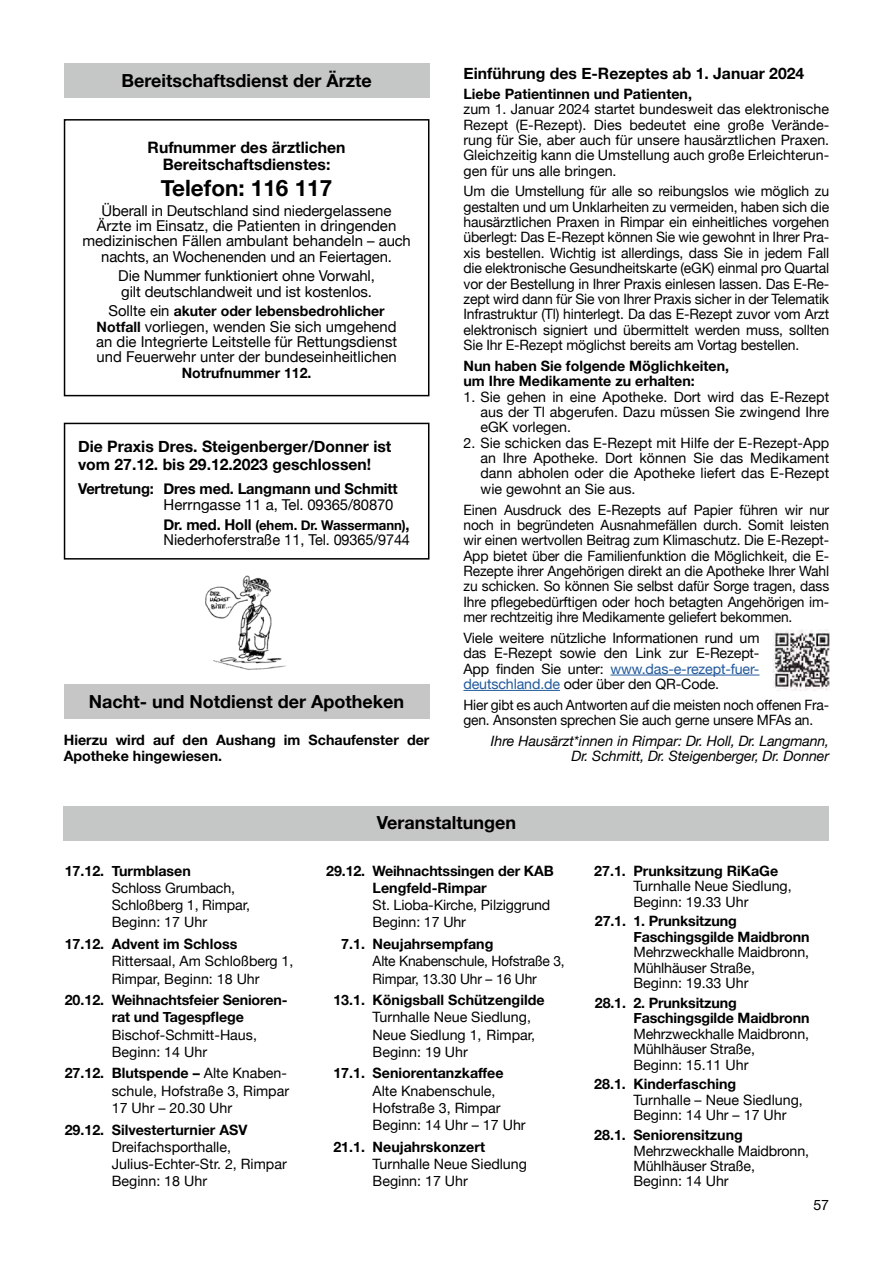
<style>
.page{position:relative;width:893px;height:1263px;background:#fff}
.page>*{position:absolute;margin:0;border:0;box-sizing:border-box;transform-origin:0 0}
.t1{font:700 22.5px "Helvetica Neue";color:#000}
.t2{font:700 18px "Helvetica Neue";color:#000}
.t3{font:700 15.75px/17.2px "Helvetica Neue";color:#000;text-align:center}
.t4{font:15px/15.3px "Helvetica Neue";color:#000;text-align:center}
.t5{font:700 15px "Helvetica Neue";letter-spacing:-.01em;color:#000}
.t6{font:14.25px/15.5px "Helvetica Neue";color:#000}
.t7{font:700 14.25px/15.5px "Helvetica Neue";color:#000}
.t8{font:italic 14.25px/15.5px "Helvetica Neue";letter-spacing:-.01em;color:#000;text-align:right}
.t9{font:700 13.5px "Helvetica Neue";letter-spacing:-.01em;color:#000}
.s1{font-weight:400;font-size:15px}
.s2{font-weight:700;font-size:14.25px}
.s3{font-size:15px}
.s4{color:#22599b}
.s5{font-weight:700}
</style>
<div class="page">
<div style="left:64px;top:64px;width:365px;height:34px;background:#c5c6c6"></div>
<div style="left:64px;top:119px;width:365px;height:277px;border:2px solid #000"></div>
<div style="left:64px;top:685px;width:365px;height:34px;background:#c6c6c6"></div>
<div style="left:64px;top:423px;width:365px;height:137px;border:2px solid #000"></div>
<div style="left:64px;top:806px;width:765px;height:34px;background:#c5c6c6"></div>
<hr style="left:610px;top:675px;width:149px;height:1px;background:#22599b">
<hr style="left:463px;top:690px;width:97px;height:1px;background:#22599b">
<img style="left:772px;top:629px;width:57px;height:62px">
<img style="left:206px;top:575px;width:80px;height:95px">
<p class="t2" style="left:121px;top:66px;width:252px">Bereitschaftsdienst der Ärzte</p>
<p class="t3" style="left:148px;top:139px;width:199px">Rufnummer des ärztlichen<br>Bereitschaftsdienstes:</p>
<h1 class="t1" style="left:161px;top:170px;width:173px">Telefon: 116 117</h1>
<p class="t4" style="left:82px;top:203px;width:330px">Überall in Deutschland sind niedergelassene<br>Ärzte im Einsatz, die Patienten in dringenden medizinischen Fällen ambulant behandeln – auch nachts, an Wochenenden und an Feiertagen.</p>
<p class="t4" style="left:118px;top:269px;width:258px;text-align:left">Die Nummer funktioniert ohne Vorwahl, gilt deutschlandweit und ist kostenlos.</p>
<p class="t7" style="left:108px;top:304px;width:278px"><span class="s1">Sollte ein</span> akuter oder lebensbedrohlicher</p>
<p class="t4" style="left:96px;top:320px;width:302px;text-align:justify"><span class="s2">Notfall</span> vorliegen, wenden Sie sich umgehend an die Integrierte Leitstelle für Rettungsdienst und Feuerwehr unter der bundeseinheitlichen</p>
<p class="t7" style="left:182px;top:365px;width:131px">Notrufnummer 112.</p>
<p class="t3" style="left:78px;top:438px;width:315px;text-align:left">Die Praxis Dres. Steigenberger/Donner ist vom 27.12. bis 29.12.2023 geschlossen!</p>
<p class="t5" style="left:78px;top:477px;width:321px">Vertretung: Dres med. Langmann und Schmitt</p>
<p class="t4" style="left:164px;top:497px;width:231px">Herrngasse 11 a, Tel. 09365/80870</p>
<p class="t9" style="left:164px;top:514px;width:248px"><span class="s3">Dr. med. Holl</span> (ehem. Dr. Wassermann)<span class="s3">,</span></p>
<p class="t4" style="left:164px;top:533px;width:248px">Niederhoferstraße 11, Tel. 09365/9744</p>
<p class="t2" style="left:89px;top:687px;width:317px">Nacht- und Notdienst der Apotheken</p>
<p class="t7" style="left:64px;top:733px;width:367px">Hierzu wird auf den Aushang im Schaufenster der<br>Apotheke hingewiesen.</p>
<p class="t3" style="left:463px;top:65px;width:342px">Einführung des E-Rezeptes ab 1. Januar 2024</p>
<p class="t7" style="left:463px;top:86px;width:230px">Liebe Patientinnen und Patienten,</p>
<p class="t6" style="left:463px;top:102px;width:367px;text-align:justify">zum 1. Januar 2024 startet bundesweit das elektronische Rezept (E-Rezept). Dies bedeutet eine große Verände&shy;rung für Sie, aber auch für unsere hausärztlichen Praxen.<br>Gleichzeitig kann die Umstellung auch große Erleichterun&shy;gen für uns alle bringen.</p>
<p class="t6" style="left:463px;top:184px;width:367px;text-align:justify">Um die Umstellung für alle so reibungslos wie möglich zu gestalten und um Unklarheiten zu vermeiden, haben sich die hausärztlichen Praxen in Rimpar ein einheitliches vorgehen überlegt: Das E-Rezept können Sie wie gewohnt in Ihrer Pra&shy;xis bestellen. Wichtig ist allerdings, dass Sie in jedem Fall die elektronische Gesundheitskarte (eGK) einmal pro Quartal vor der Bestellung in Ihrer Praxis einlesen lassen. Das E-Re&shy;zept wird dann für Sie von Ihrer Praxis sicher in der Telematik Infrastruktur (Tl) hinterlegt. Da das E-Rezept zuvor vom Arzt elektronisch signiert und übermittelt werden muss, sollten Sie Ihr E-Rezept möglichst bereits am Vortag bestellen.</p>
<p class="t7" style="left:463px;top:358px;width:267px">Nun haben Sie folgende Möglichkeiten, um Ihre Medikamente zu erhalten:</p>
<p class="t6" style="left:480px;top:390px;width:350px;text-align:justify;text-indent:-17px">1. Sie gehen in eine Apotheke. Dort wird das E-Rezept aus der Tl abgerufen. Dazu müssen Sie zwingend Ihre eGK vorlegen.</p>
<p class="t6" style="left:480px;top:436px;width:350px;text-align:justify;text-indent:-17px">2. Sie schicken das E-Rezept mit Hilfe der E-Rezept-App an Ihre Apotheke. Dort können Sie das Medikament dann abholen oder die Apotheke liefert das E-Rezept wie gewohnt an Sie aus.</p>
<p class="t6" style="left:463px;top:502px;width:367px;text-align:justify">Einen Ausdruck des E-Rezepts auf Papier führen wir nur noch in begründeten Ausnahmefällen durch. Somit leisten wir einen wertvollen Beitrag zum Klimaschutz. Die E-Rezept-App bietet über die Familienfunktion die Möglichkeit, die E-Rezepte ihrer Angehörigen direkt an die Apotheke Ihrer Wahl zu schicken. So können Sie selbst dafür Sorge tragen, dass Ihre pflegebedürftigen oder hoch betagten Angehörigen im&shy;mer rechtzeitig ihre Medikamente geliefert bekommen.</p>
<p class="t6" style="left:463px;top:631px;width:298px;text-align:justify">Viele weitere nützliche Informationen rund um das E-Rezept sowie den Link zur E-Rezept-App finden Sie unter: <span class="s4">www.das-e-rezept-fuer&shy;deutschland.de</span> oder über den QR-Code.</p>
<p class="t6" style="left:463px;top:698px;width:367px">Hier gibt es auch Antworten auf die meisten noch offenen Fra&shy;gen. Ansonsten sprechen Sie auch gerne unsere MFAs an.</p>
<p class="t8" style="left:491px;top:734px;width:340px">Ihre Hausärzt*innen in Rimpar: Dr. Holl, Dr. Langmann,<br>Dr. Schmitt, Dr. Steigenberger, Dr. Donner</p>
<p class="t7" style="left:65px;top:863px;width:128px">17.12. Turmblasen</p>
<p class="t6" style="left:112px;top:880px;width:140px;line-height:17.2px">Schloss Grumbach,<br>Schloßberg 1, Rimpar,<br>Beginn: 17 Uhr</p>
<p class="t7" style="left:65px;top:936px;width:174px">17.12. Advent im Schloss</p>
<p class="t6" style="left:112px;top:953px;width:183px;line-height:17.2px">Rittersaal, Am Schloßberg 1,<br>Rimpar, Beginn: 18 Uhr</p>
<p class="t7" style="left:65px;top:992px;width:224px;line-height:17.2px;text-align:center">20.12. Weihnachtsfeier Senioren&shy;rat und Tagespflege</p>
<p class="t6" style="left:112px;top:1027px;width:147px;line-height:17.2px">Bischof-Schmitt-Haus,<br>Beginn: 14 Uhr</p>
<p class="t6" style="left:112px;top:1065px;width:179px;line-height:17.2px;text-indent:-47px"><span class="s5">27.12. Blutspende –</span> Alte Knaben&shy;schule, Hofstraße 3, Rimpar<br>17 Uhr – 20.30 Uhr</p>
<p class="t7" style="left:65px;top:1122px;width:184px">29.12. Silvesterturnier ASV</p>
<p class="t6" style="left:112px;top:1139px;width:177px;line-height:17.2px">Dreifachsporthalle,<br>Julius-Echter-Str. 2, Rimpar<br>Beginn: 18 Uhr</p>
<p class="t2" style="left:377px;top:808px;width:141px">Veranstaltungen</p>
<p class="t7" style="left:373px;top:862px;width:183px;line-height:17.2px;text-indent:-46px">29.12. Weihnachtssingen der KAB<br>Lengfeld-Rimpar</p>
<p class="t6" style="left:373px;top:897px;width:179px;line-height:17.2px">St. Lioba-Kirche, Pilziggrund<br>Beginn: 17 Uhr</p>
<p class="t7" style="left:341px;top:936px;width:154px">7.1. Neujahrsempfang</p>
<p class="t6" style="left:373px;top:953px;width:194px;line-height:17.2px">Alte Knabenschule, Hofstraße 3,<br>Rimpar, 13.30 Uhr – 16 Uhr</p>
<p class="t7" style="left:333px;top:993px;width:213px">13.1. Königsball Schützengilde</p>
<p class="t6" style="left:373px;top:1009px;width:164px;line-height:17.2px">Turnhalle Neue Siedlung,<br>Neue Siedlung 1, Rimpar,<br>Beginn: 19 Uhr</p>
<p class="t7" style="left:333px;top:1066px;width:172px">17.1. Seniorentanzkaffee</p>
<p class="t6" style="left:373px;top:1083px;width:155px;line-height:17.2px">Alte Knabenschule,<br>Hofstraße 3, Rimpar<br>Beginn: 14 Uhr – 17 Uhr</p>
<p class="t7" style="left:333px;top:1139px;width:153px">21.1. Neujahrskonzert</p>
<p class="t6" style="left:373px;top:1156px;width:156px;line-height:17.2px">Turnhalle Neue Siedlung<br>Beginn: 17 Uhr</p>
<p class="t7" style="left:594px;top:863px;width:186px">27.1. Prunksitzung RiKaGe</p>
<p class="t6" style="left:633px;top:879px;width:160px">Turnhalle Neue Siedlung,<br>Beginn: 19.33 Uhr</p>
<p class="t7" style="left:633px;top:914px;width:178px;text-indent:-38px">27.1. 1. Prunksitzung<br>Faschingsgilde Maidbronn</p>
<p class="t6" style="left:633px;top:945px;width:177px">Mehrzweckhalle Maidbronn,<br>Mühlhäuser Straße,<br>Beginn: 19.33 Uhr</p>
<p class="t7" style="left:633px;top:995px;width:178px;text-indent:-38px">28.1. 2. Prunksitzung<br>Faschingsgilde Maidbronn</p>
<p class="t6" style="left:633px;top:1027px;width:177px">Mehrzweckhalle Maidbronn,<br>Mühlhäuser Straße,<br>Beginn: 15.11 Uhr</p>
<p class="t7" style="left:594px;top:1077px;width:144px">28.1. Kinderfasching</p>
<p class="t6" style="left:633px;top:1093px;width:171px">Turnhalle – Neue Siedlung,<br>Beginn: 14 Uhr – 17 Uhr</p>
<p class="t7" style="left:594px;top:1127px;width:150px">28.1. Seniorensitzung</p>
<p class="t6" style="left:633px;top:1143px;width:177px">Mehrzweckhalle Maidbronn,<br>Mühlhäuser Straße,<br>Beginn: 14 Uhr</p>
<p class="t6" style="left:813px;top:1197px;width:17px">57</p>
</div>
